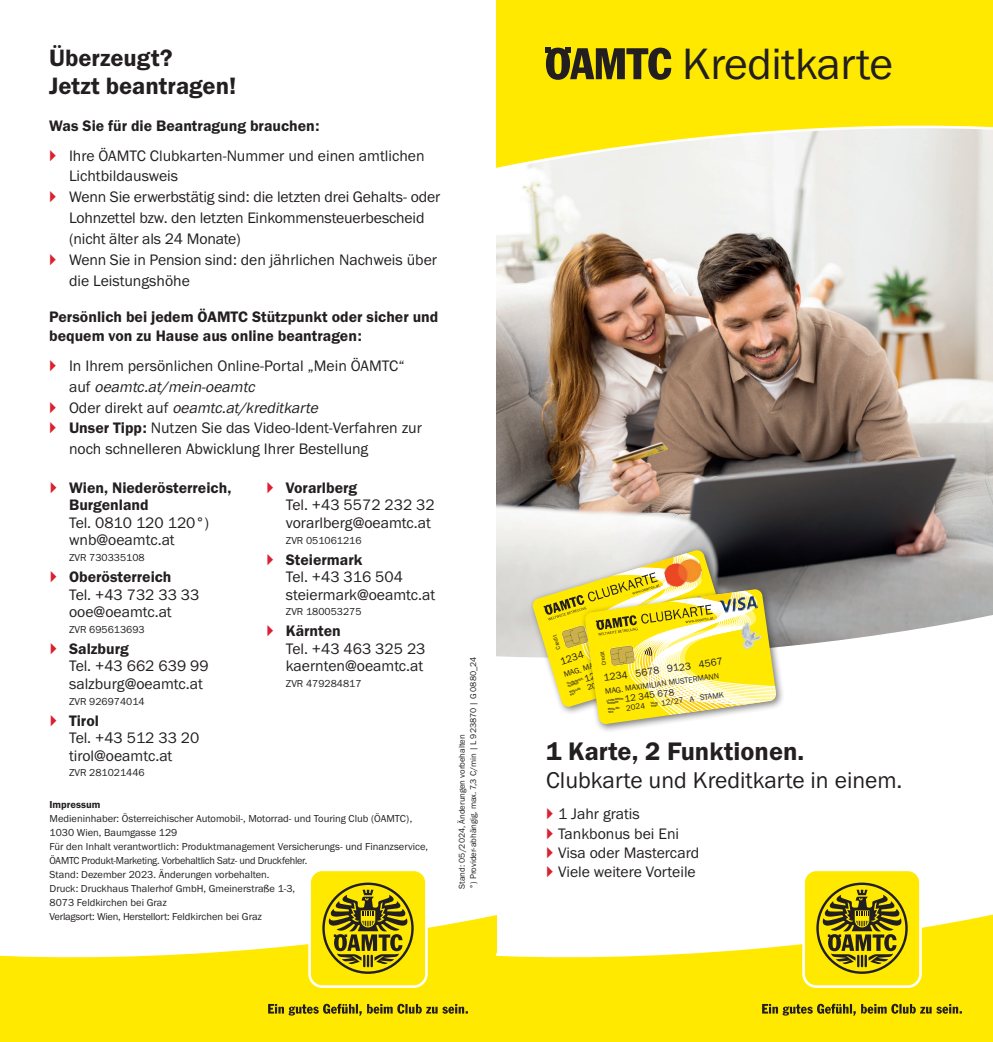
<style>
.page{position:relative;width:993px;height:1042px;background:#fff}
.page>*{position:absolute;margin:0;border:0;box-sizing:border-box;transform-origin:0 0}
.t1{font:45.5px "Franklin Gothic URW Boo";letter-spacing:-.01em;color:#231f20}
.t2{font:26.25px "Franklin Gothic URW Dem";color:#231f20}
.t3{font:24.5px/28px "Franklin Gothic URW Dem";color:#231f20}
.t4{font:23.62px "Franklin Gothic URW Boo";color:#231f20}
.t5{font:15.75px/17.5px "Franklin Gothic URW Boo";color:#231f20}
.t6{font:15.75px/18.9px "Franklin Gothic URW Dem";color:#231f20}
.t7{font:italic 15.75px "Franklin Gothic URW Boo";color:#231f20}
.t8{font:10.5px/14px "Franklin Gothic URW Boo";color:#231f20}
.t9{font:10.5px "Franklin Gothic URW Dem";color:#231f20}
.t10{font:10.33px "Franklin Gothic URW Boo";color:#231f20}
.t11{font:9.62px "Franklin Gothic URW Boo";color:#231f20}
.t12{font:8.75px/11.4px "Franklin Gothic URW Boo";letter-spacing:-.005em;color:#231f20}
.t13{font:8.05px "Franklin Gothic URW Boo";color:#231f20}
.t14{font:5.95px "Franklin Gothic URW Boo";color:#231f20}
.t15{font:500 2.98px/2.8px "Franklin Gothic URW";color:#231f20}
.s1{font-family:"Arial";color:#da2031}
.s2{font-style:normal}
.s3{font-family:"Arial";font-style:normal;color:#da2031}
.s4{font-family:"Franklin Gothic URW Dem"}
</style>
<div class="page">
<svg style="left:0;top:915px;width:496px;height:127px"></svg>
<img style="left:496px;top:178px;width:496px;height:430px">
<svg style="left:496px;top:608px;width:496px;height:49px"></svg>
<svg style="left:496px;top:914px;width:496px;height:128px"></svg>
<svg style="left:496px;top:0;width:496px;height:178px;background:#fbea38"></svg>
<svg style="left:311px;top:872px;width:114px;height:113px;background:#c6b509"></svg>
<div style="left:308px;top:868px;width:119px;height:120px;border:3px solid #fff;border-radius:13px"></div>
<svg style="left:268px;top:1004px;width:200px;height:11px;background:#a99a0c"></svg>
<svg style="left:804px;top:872px;width:114px;height:113px;background:#c6b409"></svg>
<div style="left:802px;top:868px;width:119px;height:120px;border:3px solid #fff;border-radius:13px"></div>
<svg style="left:761px;top:1004px;width:200px;height:11px;background:#a99a0c"></svg>
<svg style="left:545px;top:48px;width:126px;height:32px;background:#786d13"></svg>
<div style="left:528px;top:545px;width:214px;height:171px;background:#231f20;opacity:.6"></div>
<div style="left:580px;top:585px;width:205px;height:148px;background:#231f20;opacity:.6"></div>
<svg style="left:531px;top:550px;width:245px;height:174px"></svg>
<h3 class="t3" style="left:49px;top:43px;width:188px">Überzeugt?<br>Jetzt beantragen!</h3>
<p class="t6" style="left:49px;top:116px;width:272px">Was Sie für die Beantragung brauchen:</p>
<p class="t5" style="left:49px;top:146px;width:377px"><span class="s1">►</span> Ihre ÖAMTC Clubkarten-Nummer und einen amtlichen</p>
<p class="t5" style="left:69px;top:167px;width:111px">Lichtbildausweis</p>
<p class="t5" style="left:49px;top:188px;width:392px"><span class="s1">►</span> Wenn Sie erwerbstätig sind: die letzten drei Gehalts- oder</p>
<p class="t5" style="left:69px;top:209px;width:357px">Lohnzettel bzw. den letzten Einkommensteuerbescheid</p>
<p class="t5" style="left:69px;top:230px;width:173px">(nicht älter als 24 Monate)</p>
<p class="t5" style="left:49px;top:251px;width:389px"><span class="s1">►</span> Wenn Sie in Pension sind: den jährlichen Nachweis über</p>
<p class="t5" style="left:69px;top:272px;width:122px">die Leistungshöhe</p>
<p class="t6" style="left:49px;top:307px;width:390px">Persönlich bei jedem ÖAMTC Stützpunkt oder sicher und bequem von zu Hause aus online beantragen:</p>
<p class="t5" style="left:49px;top:357px;width:357px"><span class="s1">►</span> In Ihrem persönlichen Online-Portal „Mein ÖAMTC“</p>
<p class="t7" style="left:69px;top:377px;width:191px"><span class="s2">a u f</span> oeamtc.at/mein-oeamtc</p>
<p class="t7" style="left:49px;top:398px;width:274px"><span class="s3">►</span> <span class="s2">O d e r d i r e k t a u f</span> oeamtc.at/kreditkarte</p>
<p class="t5" style="left:49px;top:419px;width:374px"><span class="s1">►</span> <span class="s4">Unser Tipp:</span> Nutzen Sie das Video-Ident-Verfahren zur</p>
<p class="t5" style="left:69px;top:440px;width:301px">noch schnelleren Abwicklung Ihrer Bestellung</p>
<p class="t6" style="left:69px;top:478px;width:164px;line-height:17.5px;text-indent:-19px"><span class="s1">►</span> Wien, Niederösterreich,<br>Burgenland</p>
<p class="t5" style="left:69px;top:513px;width:141px">Tel. 0810 120 120°) wnb@oeamtc.at</p>
<p class="t8" style="left:69px;top:550px;width:77px">ZVR 730335108</p>
<p class="t6" style="left:50px;top:567px;width:123px"><span class="s1">►</span> Oberösterreich</p>
<p class="t5" style="left:69px;top:585px;width:132px">Tel. +43 732 33 33 ooe@oeamtc.at</p>
<p class="t8" style="left:69px;top:622px;width:77px">ZVR 695613693</p>
<p class="t6" style="left:50px;top:639px;width:81px"><span class="s1">►</span> Salzburg</p>
<p class="t5" style="left:69px;top:657px;width:141px">Tel. +43 662 639 99 salzburg@oeamtc.at</p>
<p class="t8" style="left:69px;top:694px;width:77px">ZVR 926974014</p>
<p class="t6" style="left:50px;top:710px;width:51px"><span class="s1">►</span> Tirol</p>
<p class="t5" style="left:69px;top:729px;width:132px">Tel. +43 512 33 20 tirol@oeamtc.at</p>
<p class="t8" style="left:69px;top:765px;width:77px">ZVR 281021446</p>
<p class="t6" style="left:266px;top:478px;width:92px"><span class="s1">►</span> Vorarlberg</p>
<p class="t5" style="left:286px;top:496px;width:150px">Tel. +43 5572 232 32 vorarlberg@oeamtc.at</p>
<p class="t8" style="left:286px;top:533px;width:77px">ZVR 051061216</p>
<p class="t6" style="left:266px;top:549px;width:97px"><span class="s1">►</span> Steiermark</p>
<p class="t5" style="left:286px;top:568px;width:151px">Tel. +43 316 504 steiermark@oeamtc.at</p>
<p class="t8" style="left:286px;top:604px;width:77px">ZVR 180053275</p>
<p class="t6" style="left:266px;top:621px;width:76px"><span class="s1">►</span> Kärnten</p>
<p class="t5" style="left:286px;top:639px;width:141px">Tel. +43 463 325 23 kaernten@oeamtc.at</p>
<p class="t8" style="left:286px;top:676px;width:77px">ZVR 479284817</p>
<p class="t9" style="left:49px;top:798px;width:53px">Impressum</p>
<p class="t8" style="left:49px;top:811px;width:380px">Medieninhaber: Österreichischer Automobil-, Motorrad- und Touring Club (ÖAMTC), 1030 Wien, Baumgasse 129<br>Für den Inhalt verantwortlich: Produktmanagement Versicherungs- und Finanzservice, ÖAMTC Produkt-Marketing. Vorbehaltlich Satz- und Druckfehler.<br>Stand: Dezember 2023. Änderungen vorbehalten.<br>Druck: Druckhaus Thalerhof GmbH, Gmeinerstraße 1-3,<br>8073 Feldkirchen bei Graz<br>Verlagsort: Wien, Herstellort: Feldkirchen bei Graz</p>
<p class="t12" style="left:456px;top:889px;width:233px;rotate:-90deg">Stand: 05/2024, Änderungen vorbehalten<br>°) Provider-abhängig, max. 7,3 C/min | L 923870 | G 0880_24</p>
<h1 class="t1" style="left:682px;top:36px;width:212px">Kreditkarte</h1>
<p class="t14" style="left:555px;top:650px;width:16px;rotate:-107deg">Credit</p>
<p class="t14" style="left:600px;top:666px;width:16px;rotate:-98deg">Credit</p>
<p class="t13" style="left:619px;top:672px;width:65px;rotate:-17deg">12/27 A STAMK</p>
<p class="t10" style="left:602px;top:671px;width:122px;rotate:-8deg">1234 5678 9123 4567</p>
<p class="t11" style="left:624px;top:693px;width:51px;rotate:-8deg">12 345 678</p>
<p class="t13" style="left:625px;top:703px;width:21px;rotate:-8deg">2024</p>
<p class="t11" style="left:582px;top:673px;width:51px;rotate:-17deg">12 345 678</p>
<p class="t13" style="left:585px;top:683px;width:21px;rotate:-17deg">2024</p>
<p class="t13" style="left:604px;top:686px;width:116px;rotate:-8deg">MAG. MAXIMILIAN MUSTERMANN</p>
<p class="t15" style="left:606px;top:699px;width:19px;rotate:-8deg">CLUBKARTEN-<br>NUMMER</p>
<p class="t15" style="left:607px;top:708px;width:13px;rotate:-8deg">MITGLIED<br>SEIT</p>
<p class="t15" style="left:610px;top:678px;width:9px;rotate:-17deg">VALID<br>THRU</p>
<p class="t15" style="left:566px;top:682px;width:19px;rotate:-17deg">CLUBKARTEN-<br>NUMMER</p>
<p class="t15" style="left:569px;top:690px;width:13px;rotate:-17deg">MITGLIED<br>SEIT</p>
<p class="t13" style="left:660px;top:698px;width:65px;rotate:-8deg">12/27 A STAMK</p>
<p class="t15" style="left:650px;top:702px;width:9px;rotate:-8deg">VALID<br>THRU</p>
<h2 class="t2" style="left:546px;top:735px;width:259px">1 Karte, 2 Funktionen.</h2>
<h3 class="t4" style="left:546px;top:765px;width:357px">Clubkarte und Kreditkarte in einem.</h3>
<p class="t5" style="left:546px;top:804px;width:154px;line-height:19.2px"><span class="s1">►</span> 1 Jahr gratis<br><span class="s1">►</span> Tankbonus bei Eni<br><span class="s1">►</span> Visa oder Mastercard <span class="s1">►</span> Viele weitere Vorteile</p>
</div>
